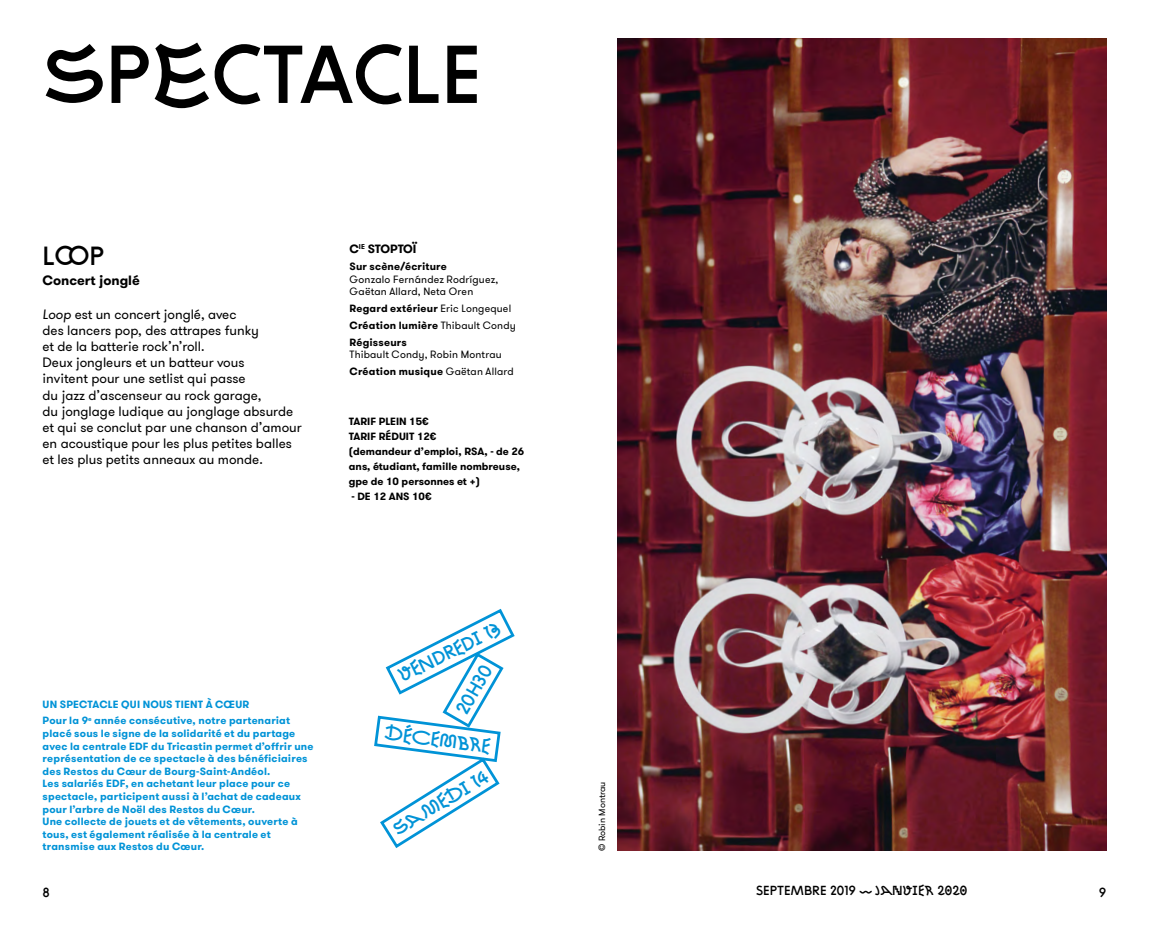
<style>
.page{position:relative;width:1149px;height:927px;background:#fff}
.page>*{position:absolute;margin:0;border:0;box-sizing:border-box;transform-origin:0 0}
.t1{font:84px "ZIGZAG Not Rounded";color:#000}
.t2{font:27px "ZIGZAG Not Rounded";color:#000}
.t3{font:19.5px "ZIGZAG Not Rounded";color:#0093d7}
.t4{font:13.5px/16.2px "GT Walsheim";color:#000}
.t5{font:13.5px "ZIGZAG Not Rounded";color:#000}
.t6{font:700 13.5px "GT Walsheim";color:#000}
.t7{font:700 12px "GT Walsheim";letter-spacing:-.015em;color:#000}
.t8{font:700 10.5px/12.6px "GT Walsheim";letter-spacing:.02em;color:#0093d7}
.t9{font:700 10.5px/15px "GT Walsheim";color:#000}
.t10{font:10.5px/12.6px "GT Walsheim";letter-spacing:.015em;color:#000}
.t11{font:700 10.5px "GT Walsheim";letter-spacing:.02em;color:#000}
.t12{font:9px "GT Walsheim";color:#000}
.s1{font-style:italic}
.s2{font-weight:400}
.s3{font-weight:700}
</style>
<div class="page">
<svg style="left:374px;top:608px;width:141px;height:240px"></svg>
<img style="left:617px;top:38px;width:489px;height:812px">
<h1 class="t1" style="left:43px;top:25px;width:429px">SPECTACLE</h1>
<h2 class="t2" style="left:43px;top:240px;width:60px">LOOP</h2>
<p class="t6" style="left:43px;top:272px;width:99px">Concert jonglé</p>
<p class="t4" style="left:43px;top:306px;width:261px"><span class="s1">Loop</span> est un concert jonglé, avec<br>des lancers pop, des attrapes funky<br>et de la batterie rock’n’roll.<br>Deux jongleurs et un batteur vous<br>invitent pour une setlist qui passe<br>du jazz d’ascenseur au rock garage,<br>du jonglage ludique au jonglage absurde et qui se conclut par une chanson d’amour en acoustique pour les plus petites balles et les plus petits anneaux au monde.</p>
<p class="t7" style="left:349px;top:241px;width:68px">C<sup>IE</sup> STOPTOÏ</p>
<p class="t11" style="left:349px;top:259px;width:99px">Sur scène/écriture</p>
<p class="t10" style="left:349px;top:273px;width:150px">Gonzalo Fernández Rodríguez,<br>Gaëtan Allard, Neta Oren</p>
<p class="t9" style="left:349px;top:300px;width:168px;line-height:16.8px">Regard extérieur <span class="s2">Eric Longequel<br></span>Création lumière <span class="s2">Thibault Condy<br></span>Régisseurs</p>
<p class="t10" style="left:349px;top:346px;width:166px;line-height:16.8px">Thibault Condy, Robin Montrau<br><span class="s3">Création musique</span> Gaëtan Allard</p>
<p class="t9" style="left:349px;top:414px;width:177px">TARIF PLEIN 15€<br>TARIF RÉDUIT 12€<br>(demandeur d’emploi, RSA, - de 26 ans, étudiant, famille nombreuse, gpe de 10 personnes et +)</p>
<p class="t9" style="left:351px;top:489px;width:82px">- DE 12 ANS 10€</p>
<p class="t8" style="left:43px;top:696px;width:249px;line-height:16.8px">UN SPECTACLE QUI NOUS TIENT À CŒUR<br>Pour la 9<sup>e</sup> année consécutive, notre partenariat</p>
<p class="t8" style="left:43px;top:727px;width:272px">placé sous le signe de la solidarité et du partage avec la centrale EDF du Tricastin permet d’offrir une représentation de ce spectacle à des bénéficiaires des Restos du Cœur de Bourg-Saint-Andéol.<br>Les salariés EDF, en achetant leur place pour ce spectacle, participent aussi à l’achat de cadeaux pour l’arbre de Noël des Restos du Cœur.<br>Une collecte de jouets et de vêtements, ouverte à tous, est également réalisée à la centrale et transmise aux Restos du Cœur.</p>
<h3 class="t3" style="left:394px;top:666px;width:113px;rotate:-26deg">VENDREDI 13</h3>
<h3 class="t3" style="left:450px;top:707px;width:55px;rotate:-60deg">20H30</h3>
<h3 class="t3" style="left:386px;top:722px;width:108px;rotate:7deg">D ÉCEMBRE</h3>
<h3 class="t3" style="left:388px;top:820px;width:109px;rotate:-31deg">SA MED I 14</h3>
<p class="t12" style="left:596px;top:851px;width:71px;rotate:-90deg">© Robin Montrau</p>
<p class="t5" style="left:43px;top:885px;width:9px">8</p>
<p class="t5" style="left:756px;top:883px;width:212px">SEPTEMBRE 2019 — JANVIER 2020</p>
<p class="t5" style="left:1098px;top:885px;width:9px">9</p>
</div>
